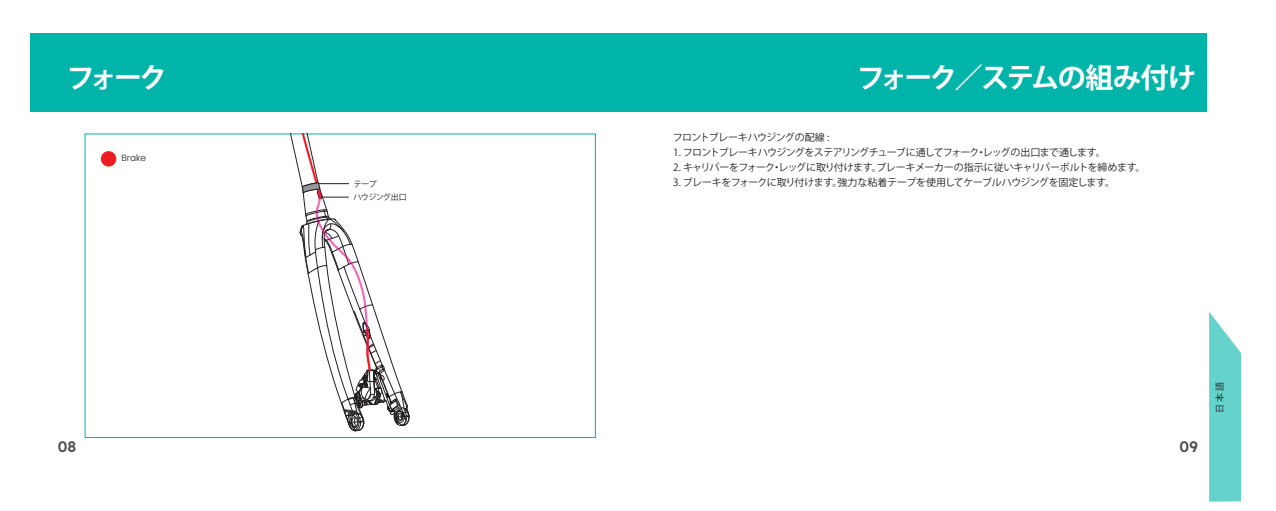
<style>
.page{position:relative;width:1276px;height:511px;background:#fff}
.page>*{position:absolute;margin:0;border:0;box-sizing:border-box;transform-origin:0 0}
.t1{font:700 28px "Koz Go Pr 6 N";letter-spacing:-.07em;color:#fff}
.t2{font:700 28px "Koz Go Pr 6 N";letter-spacing:-.1em;color:#fff}
.t3{font:600 15px "Lexend";color:#4d4d4f}
.t4{font:10px "Koz Go Pr 6 N";letter-spacing:-.05em;color:#231f20}
.t5{font:10px "Koz Go Pr 6 N";letter-spacing:-.075em;color:#231f20}
.t6{font:300 9px "Poppins";color:#231f20}
.t7{font:9px "Koz Go Pr 6 N";color:#231f20}
.t8{font:8px/13px "Koz Go Pr 6 N";letter-spacing:-.055em;color:#231f20}
</style>
<div class="page">
<div style="left:637px;top:33px;width:569px;height:78px;background:#00b4aa"></div>
<svg style="left:1209px;top:312px;width:32px;height:189px;background:#77d6d1"></svg>
<div style="left:30px;top:33px;width:607px;height:78px;background:#00b4aa"></div>
<div style="left:101px;top:151px;width:15px;height:15px;background:#ed1d24;border-radius:50%"></div>
<svg style="left:285px;top:134px;width:125px;height:297px"></svg>
<h1 class="t2" style="left:67px;top:62px;width:102px">フォーク</h1>
<h1 class="t1" style="left:857px;top:62px;width:341px">フォーク／ステムの組み付け</h1>
<p class="t6" style="left:121px;top:153px;width:26px">Brake</p>
<p class="t8" style="left:353px;top:177px;width:55px">テープ<br>ハウジング出口</p>
<p class="t4" style="left:673px;top:132px;width:158px">フロントブレーキハウジングの配線 :</p>
<p class="t5" style="left:673px;top:147px;width:434px">1. フロントブレーキハウジングをステアリングチューブに通してフォーク・レッグの出口まで通します。</p>
<p class="t4" style="left:673px;top:162px;width:474px">2. キャリパーをフォーク・レッグに取り付けます。ブレーキメーカーの指示に従いキャリパーボルトを締めます。</p>
<p class="t4" style="left:673px;top:177px;width:443px">3. ブレーキをフォークに取り付けます。強力な粘着テープを使用してケーブルハウジングを固定します。</p>
<h2 class="t3" style="left:58px;top:435px;width:20px">08</h2>
<h2 class="t3" style="left:1179px;top:435px;width:20px">09</h2>
<p class="t7" style="left:1214px;top:412px;width:32px;rotate:-90deg">日本語</p>
</div>
